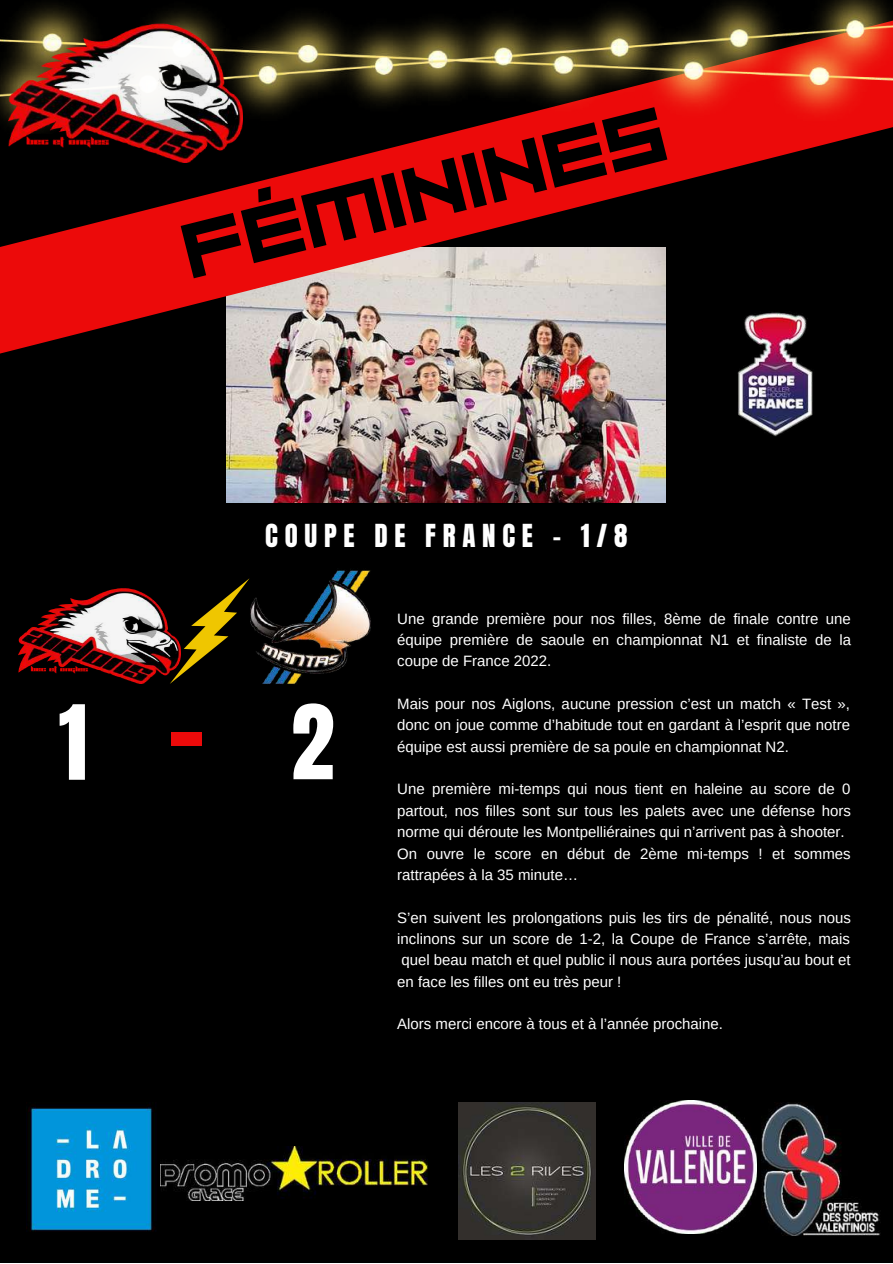
<style>
.page{position:relative;width:893px;height:1264px;background:#fff}
.page>*{position:absolute;margin:0;border:0;box-sizing:border-box;transform-origin:0 0}
.t1{font:87.75px "Anton";color:#fff}
.t2{font:82.5px "Adriana";color:#000}
.t3{font:27px "Anton";letter-spacing:.25em;color:#fff}
.t4{font:15px/21.3px "Arimo";color:#fff;text-align:justify}
.s1{font-size:122.55px;color:#ec0a0a}
</style>
<div class="page">
<div style="left:0;top:0;width:892px;height:1262px;background:#000"></div>
<img style="left:227px;top:384px;width:438px;height:118px">
<svg style="left:0;top:133px;width:870px;height:251px"></svg>
<img style="left:28px;top:1102px;width:128px;height:130px">
<img style="left:624px;top:1100px;width:132px;height:132px">
<img style="left:761px;top:1102px;width:119px;height:133px">
<img style="left:458px;top:1102px;width:137px;height:137px">
<img style="left:161px;top:1146px;width:266px;height:54px">
<img style="left:0;top:0;width:892px;height:133px">
<img style="left:9px;top:9px;width:234px;height:153px">
<img style="left:19px;top:588px;width:151px;height:96px">
<svg style="left:170px;top:579px;width:79px;height:105px"></svg>
<img style="left:250px;top:570px;width:121px;height:114px">
<img style="left:711px;top:310px;width:129px;height:127px">
<h2 class="t2" style="left:170px;top:201px;width:497px;rotate:-14deg">FÉMININES</h2>
<h3 class="t3" style="left:265px;top:516px;width:364px">COUPE DE FRANCE - 1/8</h3>
<h1 class="t1" style="left:59px;top:679px;width:277px">1<span class="s1">-</span>2</h1>
<p class="t4" style="left:397px;top:607px;width:455px">Une grande première pour nos filles, 8ème de finale contre une équipe première de saoule en championnat N1 et finaliste de la coupe de France 2022.</p>
<p class="t4" style="left:397px;top:693px;width:454px">Mais pour nos Aiglons, aucune pression c’est un match « Test », donc on joue comme d’habitude tout en gardant à l’esprit que notre équipe est aussi première de sa poule en championnat N2.</p>
<p class="t4" style="left:397px;top:778px;width:455px;text-align:left">Une première mi-temps qui nous tient en haleine au score de 0 partout, nos filles sont sur tous les palets avec une défense hors norme qui déroute les Montpelliéraines qui n’arrivent pas à shooter.<br>On ouvre le score en début de 2ème mi-temps ! et sommes rattrapées à la 35 minute…</p>
<p class="t4" style="left:397px;top:906px;width:455px">S’en suivent les prolongations puis les tirs de pénalité, nous nous inclinons sur un score de 1-2, la Coupe de France s’arrête, mais quel beau match et quel public il nous aura portées jusqu’au bout et en face les filles ont eu très peur !</p>
<p class="t4" style="left:397px;top:1013px;width:327px">Alors merci encore à tous et à l’année prochaine.</p>
</div>
